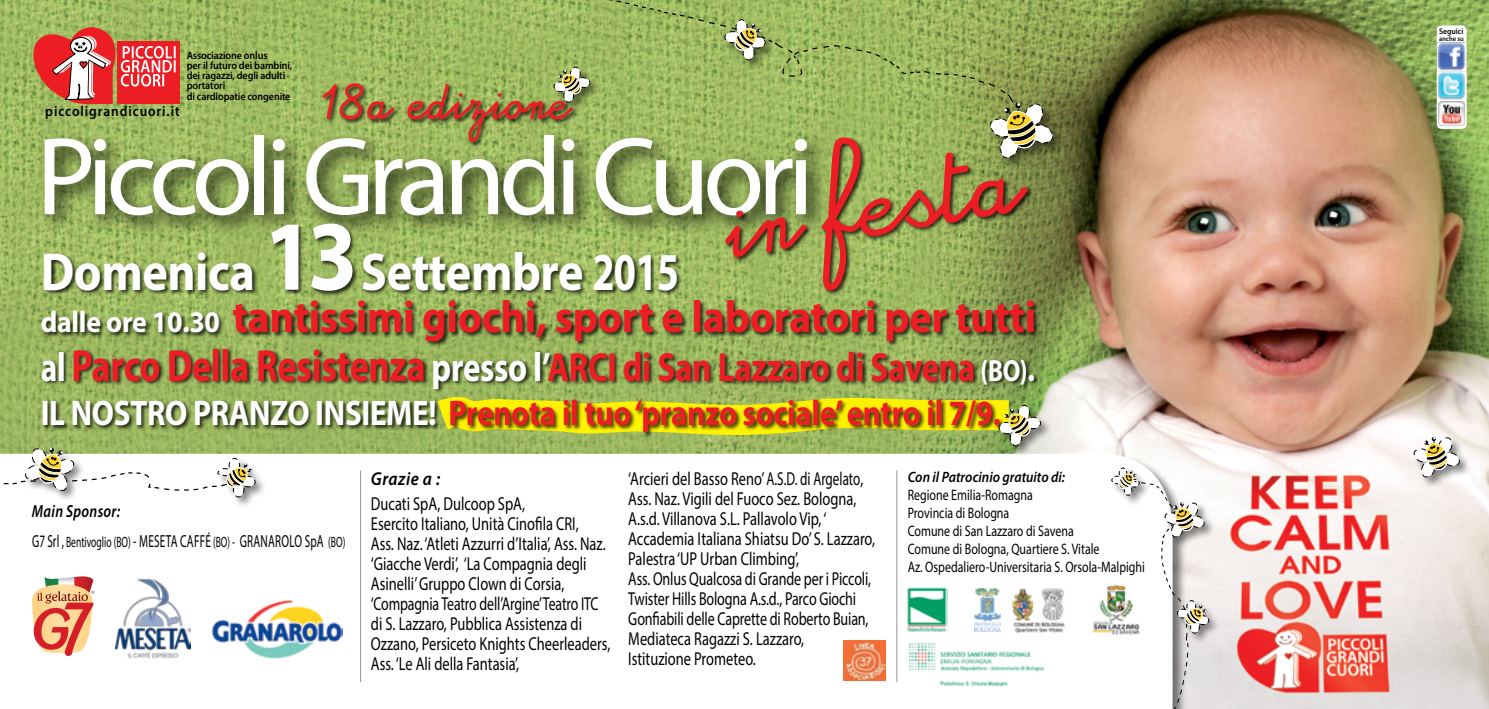
<style>
.page{position:relative;width:1489px;height:709px;background:#fff}
.page>*{position:absolute;margin:0;border:0;box-sizing:border-box;transform-origin:0 0}
.t1{font:111.5px "Myriad Pro";letter-spacing:-.06em;color:#fff}
.t2{font:69px "Alamain";color:#ed1d24;scale:1.08 1}
.t3{font:700 53.5px "Myriad Pro";letter-spacing:-.01em;color:#fff;scale:.9 1}
.t4{font:700 45px "Myriad Pro";letter-spacing:-.01em;color:#ed1d24;scale:.94 1}
.t5{font:700 40.75px "Myriad Pro";letter-spacing:-.01em;color:#ed1d24;scale:.81 1}
.t6{font:700 35.75px "Myriad Pro";letter-spacing:-.01em;color:#ed1d24;scale:.87 1}
.t7{font:35px "Alamain";color:#ed1d24}
.t8{font:18.75px/20px "Myriad Pro";color:#000;scale:.77 1}
.t9{font:italic 600 18.75px "Myriad Pro";letter-spacing:.03em;color:#000;scale:.9 1}
.t10{font:17.5px "Myriad Pro";letter-spacing:.02em;color:#000;scale:.64 1}
.t11{font:italic 600 17.5px "Myriad Pro";letter-spacing:.02em;color:#000;scale:.81 1}
.t12{font:15.25px/18px "Myriad Pro";color:#000;scale:.79 1}
.t13{font:15px "Myriad Pro";color:#000;scale:.64 1}
.t14{font:italic 600 15px "Myriad Pro";color:#000;scale:.9 1}
.t15{font:600 14.5px "Myriad Pro";letter-spacing:.07em;color:#000;scale:.92 1}
.t16{font:600 10.75px/10.2px "Myriad Pro";letter-spacing:-.01em;color:#000;scale:.94 1}
.t17{font:600 8.25px "Myriad Pro";color:#000;scale:.93 1}
.t18{font:600 7px "Myriad Pro";color:#000;scale:.93 1}
.s1{font-size:61.5px}
.s2{font-size:100px}
.s3{font-size:30px;color:#fff}
.s4{color:#fff}
.s5{font-size:45px}
.s6{font-size:30.5px;color:#fff}
.s7{font-size:35.75px;color:#fff}
.s8{font-size:17.5px}
.s9{font-size:15px}
</style>
<div class="page">
<img style="left:0;top:0;width:1488px;height:709px">
<svg style="left:0;top:454px;width:1172px;height:255px"></svg>
<div style="left:1436px;top:25px;width:30px;height:104px;background:#fff;border-radius:5px"></div>
<img style="left:1436px;top:41px;width:30px;height:58px">
<img style="left:1438px;top:101px;width:26px;height:25px">
<svg style="left:529px;top:0;width:493px;height:137px;background:#9bb65e"></svg>
<img style="left:843px;top:640px;width:42px;height:40px">
<div style="left:988px;top:102px;width:76px;height:68px;background:#000;opacity:.48"></div>
<svg style="left:989px;top:103px;width:64px;height:56px"></svg>
<div style="left:1412px;top:436px;width:59px;height:52px;background:#000;opacity:.48"></div>
<svg style="left:1413px;top:437px;width:46px;height:40px"></svg>
<hr style="left:896px;top:470px;width:1px;height:212px;background:#95979a">
<hr style="left:360px;top:470px;width:1px;height:212px;background:#95979a">
<svg style="left:31px;top:576px;width:63px;height:80px"></svg>
<img style="left:211px;top:599px;width:131px;height:59px">
<img style="left:115px;top:577px;width:75px;height:81px">
<img style="left:974px;top:588px;width:26px;height:43px">
<img style="left:1006px;top:582px;width:61px;height:54px">
<img style="left:909px;top:643px;width:134px;height:42px">
<img style="left:1088px;top:581px;width:23px;height:58px">
<img style="left:906px;top:586px;width:41px;height:46px">
<div style="left:117px;top:42px;width:62px;height:62px;background:#ed1d24"></div>
<svg style="left:121px;top:46px;width:55px;height:40px"></svg>
<svg style="left:26px;top:26px;width:89px;height:83px;background:#cb785e"></svg>
<div style="left:723px;top:18px;width:53px;height:54px;background:#000;opacity:.48"></div>
<svg style="left:716px;top:19px;width:49px;height:41px"></svg>
<div style="left:39px;top:129px;width:789px;height:108px;background:#000;opacity:.75"></div>
<div style="left:725px;top:137px;width:308px;height:159px;background:#000;opacity:.75"></div>
<div style="left:323px;top:83px;width:255px;height:65px;background:#000;opacity:.75"></div>
<div style="left:552px;top:65px;width:50px;height:49px;background:#000;opacity:.48"></div>
<svg style="left:553px;top:67px;width:37px;height:36px"></svg>
<div style="left:1110px;top:466px;width:40px;height:40px;background:#000;opacity:.48"></div>
<div style="left:1175px;top:599px;width:45px;height:46px;background:#000;opacity:.48"></div>
<div style="left:1163px;top:501px;width:53px;height:48px;background:#000;opacity:.48"></div>
<svg style="left:1111px;top:467px;width:97px;height:242px"></svg>
<div style="left:217px;top:456px;width:50px;height:53px;background:#000;opacity:.48"></div>
<div style="left:24px;top:447px;width:61px;height:55px;background:#000;opacity:.48"></div>
<svg style="left:0;top:448px;width:255px;height:49px"></svg>
<svg style="left:403px;top:437px;width:635px;height:24px"></svg>
<div style="left:41px;top:224px;width:998px;height:213px;background:#000;opacity:.75"></div>
<div style="left:997px;top:403px;width:55px;height:54px;background:#000;opacity:.48"></div>
<svg style="left:998px;top:405px;width:42px;height:41px"></svg>
<p class="t16" style="left:187px;top:50px;width:114px">Associazione onlus<br>per il futuro dei bambini, dei ragazzi, degli adulti portatori<br>di cardiopatie congenite</p>
<h1 class="t1" style="left:36px;top:108px;width:779px">Piccoli Grandi Cuori</h1>
<h3 class="t7" style="left:320px;top:87px;width:252px">18a edizione</h3>
<p class="t15" style="left:45px;top:102px;width:148px">piccoligrandicuori.it</p>
<h2 class="t2" style="left:719px;top:198px;width:279px;rotate:-10deg"><span class="s1">in</span> festa</h2>
<h3 class="t3" style="left:41px;top:237px;width:710px">Domenica <span class="s2">13</span> Settembre 2015</h3>
<h3 class="t4" style="left:41px;top:288px;width:1060px"><span class="s3">dalle ore 10.30</span> tantissimi giochi, sport e laboratori per tutti</h3>
<h3 class="t5" style="left:41px;top:340px;width:1228px"><span class="s4">al</span> <span class="s5">Parco Della Resistenza</span> <span class="s4">presso l’</span>ARCI di San Lazzaro di Savena <span class="s6">(BO)</span><span class="s7">.</span></h3>
<h3 class="t6" style="left:41px;top:389px;width:1104px"><span class="s4">IL NOSTRO PRANZO INSIEME!</span> Prenota il tuo ‘pranzo sociale’ entro il 7/9.</h3>
<p class="t11" style="left:32px;top:499px;width:111px">Main Sponsor:</p>
<p class="t13" style="left:32px;top:532px;width:192px"><span class="s8">G7 Srl ,</span> Bentivoglio (BO) <span class="s8">- Meseta</span></p>
<p class="t10" style="left:180px;top:530px;width:260px">Caff é <span class="s9">(BO) -</span> GRANAROLO SpA <span class="s9">(BO)</span></p>
<p class="t9" style="left:371px;top:466px;width:78px">Grazie a :</p>
<p class="t8" style="left:371px;top:493px;width:312px">Ducati SpA, Dulcoop SpA,<br>Esercito Italiano, Unità Cinofila CRI,<br>Ass. Naz. ‘Atleti Azzurri d’Italia’, Ass. Naz. ‘Giacche Verdi’, ‘La Compagnia degli Asinelli’ Gruppo Clown di Corsia, ‘Compagnia Teatro dell’Argine’ Teatro ITC di S. Lazzaro, Pubblica Assistenza di Ozzano, Persiceto Knights Cheerleaders, Ass. ‘Le Ali della Fantasia’,</p>
<p class="t8" style="left:628px;top:468px;width:322px">‘Arcieri del Basso Reno’ A.S.D. di Argelato, Ass. Naz. Vigili del Fuoco Sez. Bologna, A.s.d. Villanova S.L. Pallavolo Vip, ‘ Accademia Italiana Shiatsu Do’ S. Lazzaro, Palestra ‘UP Urban Climbing’,<br>Ass. Onlus Qualcosa di Grande per i Piccoli, Twister Hills Bologna A.s.d., Parco Giochi Gonfiabili delle Caprette di Roberto Buian, Mediateca Ragazzi S. Lazzaro,<br>Istituzione Prometeo.</p>
<p class="t14" style="left:907px;top:467px;width:176px">Con il Patrocinio gratuito di:</p>
<p class="t12" style="left:907px;top:485px;width:302px">Regione Emilia-Romagna<br>Provincia di Bologna<br>Comune di San Lazzaro di Savena<br>Comune di Bologna, Quartiere S. Vitale<br>Az. Ospedaliero-Universitaria S. Orsola-Malpighi</p>
<p class="t17" style="left:1439px;top:26px;width:27px">Seguici</p>
<p class="t18" style="left:1439px;top:34px;width:28px">anche su</p>
</div>
